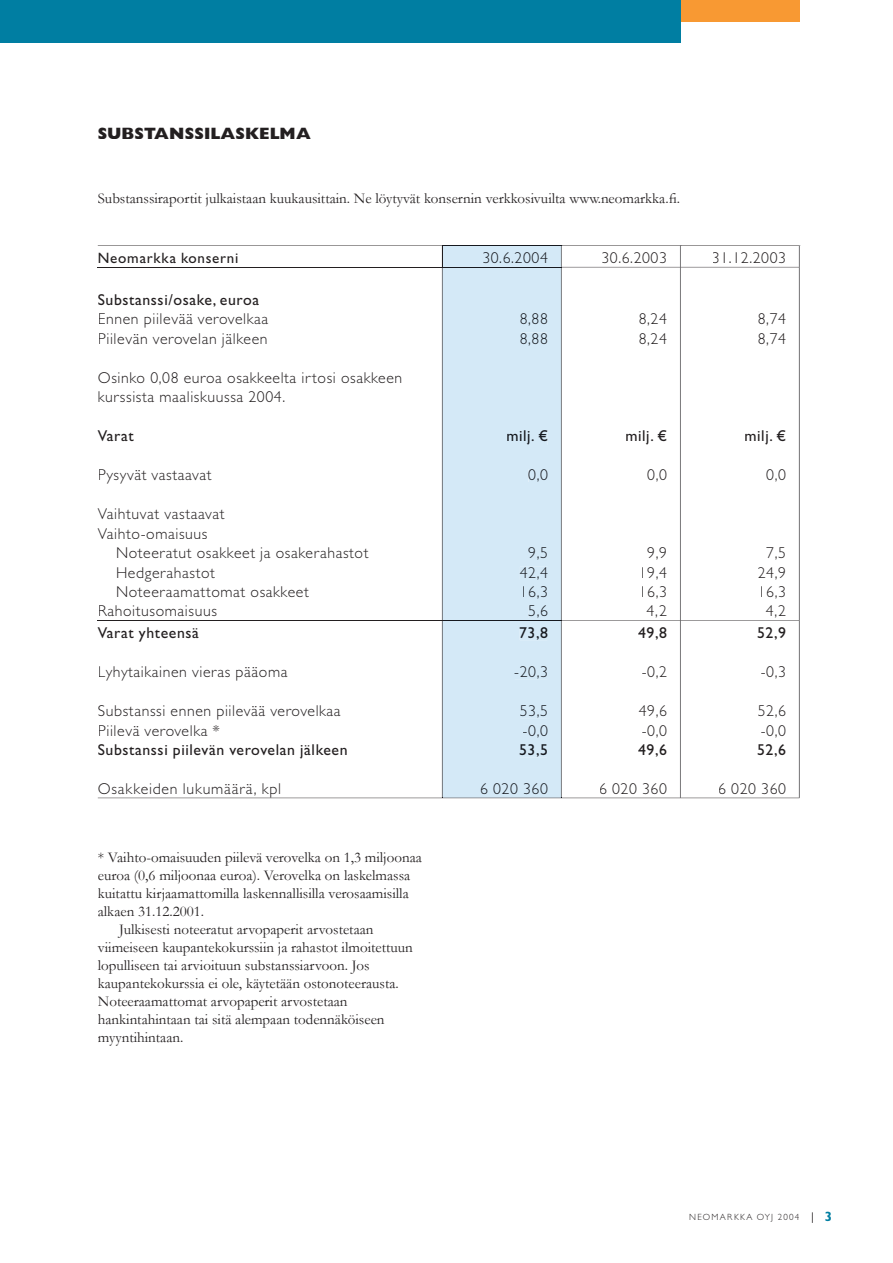
<style>
.page{position:relative;width:893px;height:1263px;background:#fff}
.page>*{position:absolute;margin:0;border:0;box-sizing:border-box;transform-origin:0 0}
.t1{font:800 16.5px "Gill Sans Std";letter-spacing:.015em;color:#231f20}
.t2{font:300 15.75px/19.5px "Gill Sans Std";letter-spacing:.04em;color:#231f20}
.t3{font:15.75px "Gill Sans Std";letter-spacing:.04em;color:#231f20}
.t4{font:300 15.75px "Gill Sans Std";letter-spacing:.04em;color:#16191f}
.t5{font:15.75px "Gill Sans Std";letter-spacing:.04em;color:#16191f}
.t6{font:15px "Garamond";color:#231f20}
.t7{font:15px "Gill Sans Std";letter-spacing:.05em;color:#231f20}
.t8{font:700 13.5px "Gill Sans Std";color:#007ea2}
.t9{font:300 9px "Gill Sans Std";letter-spacing:.135em;color:#231f20}
</style>
<div class="page">
<div style="left:680px;top:0;width:119px;height:21px;background:#f89933"></div>
<div style="left:0;top:0;width:680px;height:43px;background:#007ea2"></div>
<div style="left:443px;top:285px;width:118px;height:513px;background:#d4e9f7"></div>
<hr style="left:680px;top:267px;width:1px;height:353px;background:#231f20">
<hr style="left:680px;top:620px;width:1px;height:178px;background:#231f20">
<hr style="left:799px;top:267px;width:1px;height:353px;background:#231f20">
<hr style="left:799px;top:620px;width:1px;height:178px;background:#231f20">
<hr style="left:561px;top:267px;width:1px;height:38px;background:#16191f">
<hr style="left:561px;top:305px;width:1px;height:214px;background:#16191f">
<svg style="left:561px;top:519px;width:1px;height:20px"></svg>
<hr style="left:561px;top:539px;width:1px;height:81px;background:#16191f">
<hr style="left:561px;top:620px;width:1px;height:178px;background:#16191f">
<hr style="left:442px;top:285px;width:1px;height:78px;background:#231f20">
<hr style="left:442px;top:363px;width:1px;height:98px;background:#231f20">
<hr style="left:442px;top:461px;width:1px;height:58px;background:#231f20">
<svg style="left:442px;top:519px;width:1px;height:20px"></svg>
<hr style="left:442px;top:539px;width:1px;height:81px;background:#231f20">
<hr style="left:442px;top:620px;width:1px;height:38px;background:#231f20">
<hr style="left:442px;top:658px;width:1px;height:140px;background:#231f20">
<svg style="left:98px;top:245px;width:702px;height:40px"></svg>
<hr style="left:681px;top:620px;width:118px;height:1px;background:#231f20">
<hr style="left:561px;top:620px;width:119px;height:1px;background:#231f20">
<hr style="left:442px;top:620px;width:119px;height:1px;background:#16191f">
<hr style="left:98px;top:620px;width:344px;height:1px;background:#231f20">
<svg style="left:98px;top:798px;width:702px;height:1px"></svg>
<div style="left:483px;top:252px;width:64px;height:11px;background:#d4e9f7"></div>
<div style="left:521px;top:313px;width:26px;height:13px;background:#d4e9f7"></div>
<div style="left:521px;top:333px;width:26px;height:12px;background:#d4e9f7"></div>
<div style="left:507px;top:430px;width:40px;height:15px;background:#d4e9f7"></div>
<div style="left:529px;top:469px;width:18px;height:13px;background:#d4e9f7"></div>
<div style="left:529px;top:547px;width:18px;height:13px;background:#d4e9f7"></div>
<div style="left:520px;top:567px;width:27px;height:12px;background:#d4e9f7"></div>
<div style="left:523px;top:586px;width:24px;height:13px;background:#d4e9f7"></div>
<div style="left:529px;top:605px;width:18px;height:13px;background:#d4e9f7"></div>
<div style="left:520px;top:627px;width:27px;height:13px;background:#d4e9f7"></div>
<div style="left:515px;top:666px;width:32px;height:13px;background:#d4e9f7"></div>
<div style="left:520px;top:705px;width:27px;height:13px;background:#d4e9f7"></div>
<div style="left:523px;top:725px;width:24px;height:13px;background:#d4e9f7"></div>
<div style="left:520px;top:744px;width:27px;height:13px;background:#d4e9f7"></div>
<div style="left:481px;top:783px;width:66px;height:11px;background:#d4e9f7"></div>
<p class="t1" style="left:98px;top:124px;width:214px">SUBSTANSSILASKELMA</p>
<p class="t6" style="left:98px;top:188px;width:584px">Substanssiraportit julkaistaan kuukausittain. Ne löytyvät konsernin verkkosivuilta www.neomarkka.fi.</p>
<p class="t7" style="left:98px;top:249px;width:142px">Neomarkka konserni</p>
<p class="t4" style="left:482px;top:249px;width:67px">30.6.2004</p>
<p class="t2" style="left:601px;top:248px;width:67px">30.6.2003</p>
<p class="t2" style="left:712px;top:248px;width:76px">31.12.2003</p>
<p class="t3" style="left:98px;top:290px;width:163px">Substanssi/osake, euroa</p>
<p class="t2" style="left:98px;top:309px;width:172px">Ennen piilevää verovelkaa</p>
<p class="t4" style="left:520px;top:310px;width:30px">8,88</p>
<p class="t2" style="left:639px;top:309px;width:30px">8,24</p>
<p class="t2" style="left:758px;top:309px;width:30px">8,74</p>
<p class="t2" style="left:98px;top:329px;width:171px">Piilevän verovelan jälkeen</p>
<p class="t4" style="left:520px;top:329px;width:30px">8,88</p>
<p class="t2" style="left:639px;top:329px;width:30px">8,24</p>
<p class="t2" style="left:758px;top:329px;width:30px">8,74</p>
<p class="t2" style="left:98px;top:368px;width:306px">Osinko 0,08 euroa osakkeelta irtosi osakkeen kurssista maaliskuussa 2004.</p>
<p class="t3" style="left:98px;top:427px;width:37px">Varat</p>
<p class="t5" style="left:506px;top:427px;width:43px">milj. €</p>
<p class="t3" style="left:625px;top:427px;width:43px">milj. €</p>
<p class="t3" style="left:744px;top:427px;width:43px">milj. €</p>
<p class="t2" style="left:98px;top:465px;width:115px">Pysyvät vastaavat</p>
<p class="t4" style="left:528px;top:466px;width:21px">0,0</p>
<p class="t2" style="left:647px;top:465px;width:21px">0,0</p>
<p class="t2" style="left:766px;top:465px;width:21px">0,0</p>
<p class="t2" style="left:98px;top:504px;width:128px">Vaihtuvat vastaavat<br>Vaihto-omaisuus</p>
<p class="t2" style="left:116px;top:543px;width:254px">Noteeratut osakkeet ja osakerahastot</p>
<p class="t4" style="left:528px;top:544px;width:21px">9,5</p>
<p class="t2" style="left:647px;top:543px;width:21px">9,9</p>
<p class="t2" style="left:766px;top:543px;width:21px">7,5</p>
<p class="t2" style="left:116px;top:563px;width:100px">Hedgerahastot</p>
<p class="t4" style="left:520px;top:563px;width:30px">42,4</p>
<p class="t2" style="left:639px;top:563px;width:30px">19,4</p>
<p class="t2" style="left:758px;top:563px;width:30px">24,9</p>
<p class="t2" style="left:116px;top:582px;width:194px">Noteeraamattomat osakkeet</p>
<p class="t4" style="left:520px;top:583px;width:30px">16,3</p>
<p class="t2" style="left:639px;top:582px;width:30px">16,3</p>
<p class="t2" style="left:758px;top:582px;width:30px">16,3</p>
<p class="t2" style="left:98px;top:601px;width:121px">Rahoitusomaisuus</p>
<p class="t4" style="left:528px;top:602px;width:21px">5,6</p>
<p class="t2" style="left:647px;top:601px;width:22px">4,2</p>
<p class="t2" style="left:766px;top:601px;width:22px">4,2</p>
<p class="t3" style="left:98px;top:624px;width:103px">Varat yhteensä</p>
<p class="t5" style="left:519px;top:624px;width:30px">73,8</p>
<p class="t3" style="left:638px;top:624px;width:30px">49,8</p>
<p class="t3" style="left:757px;top:624px;width:30px">52,9</p>
<p class="t2" style="left:98px;top:662px;width:191px">Lyhytaikainen vieras pääoma</p>
<p class="t4" style="left:514px;top:663px;width:35px">-20,3</p>
<p class="t2" style="left:642px;top:662px;width:27px">-0,2</p>
<p class="t2" style="left:761px;top:662px;width:27px">-0,3</p>
<p class="t2" style="left:98px;top:701px;width:244px">Substanssi ennen piilevää verovelkaa</p>
<p class="t4" style="left:520px;top:702px;width:30px">53,5</p>
<p class="t2" style="left:639px;top:701px;width:30px">49,6</p>
<p class="t2" style="left:758px;top:701px;width:30px">52,6</p>
<p class="t2" style="left:98px;top:721px;width:124px">Piilevä verovelka *</p>
<p class="t4" style="left:523px;top:722px;width:27px">-0,0</p>
<p class="t2" style="left:642px;top:721px;width:27px">-0,0</p>
<p class="t2" style="left:761px;top:721px;width:27px">-0,0</p>
<p class="t3" style="left:98px;top:741px;width:251px">Substanssi piilevän verovelan jälkeen</p>
<p class="t5" style="left:519px;top:741px;width:30px">53,5</p>
<p class="t3" style="left:638px;top:741px;width:30px">49,6</p>
<p class="t3" style="left:757px;top:741px;width:30px">52,6</p>
<p class="t2" style="left:98px;top:779px;width:185px">Osakkeiden lukumäärä, kpl</p>
<p class="t4" style="left:480px;top:780px;width:69px">6 020 360</p>
<p class="t2" style="left:599px;top:779px;width:69px">6 020 360</p>
<p class="t2" style="left:718px;top:779px;width:69px">6 020 360</p>
<p class="t6" style="left:98px;top:847px;width:326px">* Vaihto-omaisuuden piilevä verovelka on 1,3 miljoonaa</p>
<p class="t6" style="left:98px;top:865px;width:314px">euroa (0,6 miljoonaa euroa). Verovelka on laskelmassa</p>
<p class="t6" style="left:98px;top:883px;width:312px">kuitattu kirjaamattomilla laskennallisilla verosaamisilla</p>
<p class="t6" style="left:98px;top:901px;width:108px">alkaen 31.12.2001.</p>
<p class="t6" style="left:119px;top:919px;width:256px">Julkisesti noteeratut arvopaperit arvostetaan</p>
<p class="t6" style="left:98px;top:937px;width:317px">viimeiseen kaupantekokurssiin ja rahastot ilmoitettuun</p>
<p class="t6" style="left:98px;top:955px;width:273px">lopulliseen tai arvioituun substanssiarvoon. Jos</p>
<p class="t6" style="left:98px;top:973px;width:302px">kaupantekokurssia ei ole, käytetään ostonoteerausta.</p>
<p class="t6" style="left:98px;top:991px;width:251px">Noteeraamattomat arvopaperit arvostetaan</p>
<p class="t6" style="left:98px;top:1009px;width:288px">hankintahintaan tai sitä alempaan todennäköiseen</p>
<p class="t6" style="left:98px;top:1027px;width:87px">myyntihintaan.</p>
<p class="t9" style="left:689px;top:1212px;width:112px">NEOMARKKA OYJ 2004</p>
<p class="t8" style="left:825px;top:1208px;width:9px">3</p>
</div>
